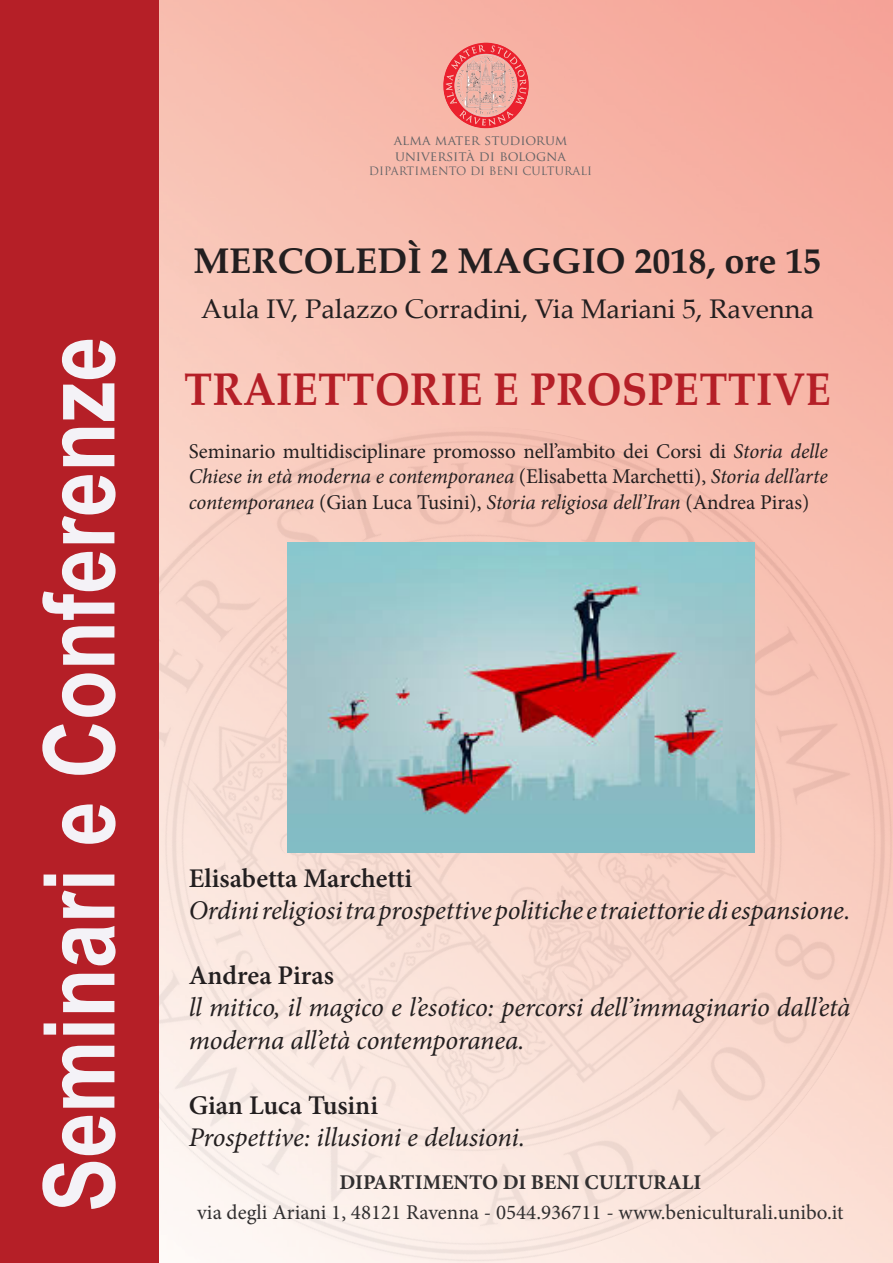
<style>
.page{position:relative;width:893px;height:1263px;background:#fff}
.page>*{position:absolute;margin:0;border:0;box-sizing:border-box;transform-origin:0 0}
.t1{font:700 99px "Arial Narrow";color:#f4f2f7}
.t2{font:700 46.2px "Palatino";letter-spacing:.005em;color:#b51f27;scale:.91 1}
.t3{font:700 36px "Palatino";color:#231f20}
.t4{font:italic 27px/32.4px "Minion Pro";letter-spacing:-.01em;color:#231f20}
.t5{font:600 27px "Minion Pro";color:#231f20}
.t6{font:27px "Palatino";color:#231f20}
.t7{font:21px/25.2px "Minion Pro";letter-spacing:-.005em;color:#231f20;text-align:justify}
.t8{font:21px "Minion Pro";color:#312f30}
.t9{font:700 21px "Minion Pro";color:#312f30}
.t10{font:13.5px "Trajan Pro";color:#636366}
.t11{font:11.25px "Trajan Pro";color:#636366}
.s1{font-style:italic}
</style>
<div class="page">
<img style="left:158px;top:0;width:735px;height:1263px">
<div style="left:0;top:0;width:158px;height:1263px;background:#b51f27"></div>
<img style="left:288px;top:542px;width:466px;height:311px">
<img style="left:442px;top:43px;width:56px;height:86px">
<p class="t1" style="left:5px;top:1212px;width:877px;rotate:-90deg">Seminari e Conferenze</p>
<p class="t10" style="left:394px;top:132px;width:175px">alma mater studiorum</p>
<p class="t10" style="left:395px;top:148px;width:172px">università di bologna</p>
<p class="t11" style="left:369px;top:164px;width:225px">DIPARTIMENTO DI BENI CULTURALI</p>
<p class="t3" style="left:194px;top:230px;width:629px">MERCOLEDÌ 2 MAGGIO 2018, ore 15</p>
<p class="t6" style="left:201px;top:286px;width:614px">Aula IV, Palazzo Corradini, Via Mariani 5, Ravenna</p>
<p class="t2" style="left:184px;top:349px;width:712px">TRAIETTORIE E PROSPETTIVE</p>
<p class="t7" style="left:189px;top:439px;width:641px">Seminario multidisciplinare promosso nell’ambito dei Corsi di <span class="s1">Storia delle Chiese in età moderna e contemporanea</span> (Elisabetta Marchetti), <span class="s1">Storia dell’arte contemporanea</span> (Gian Luca Tusini), <span class="s1">Storia religiosa dell’Iran</span> (Andrea Piras)</p>
<p class="t5" style="left:189px;top:859px;width:225px">Elisabetta Marchetti</p>
<p class="t4" style="left:189px;top:894px;width:663px">Ordini religiosi tra prospettive politiche e traiettorie di espansione.</p>
<p class="t5" style="left:189px;top:957px;width:147px">Andrea Piras</p>
<p class="t4" style="left:189px;top:991px;width:663px">ll mitico, il magico e l’esotico: percorsi dell’immaginario dall’età moderna all’età contemporanea.</p>
<p class="t5" style="left:189px;top:1086px;width:191px">Gian Luca Tusini</p>
<p class="t4" style="left:189px;top:1121px;width:338px">Prospettive: illusioni e delusioni.</p>
<p class="t9" style="left:339px;top:1167px;width:364px">DIPARTIMENTO DI BENI CULTURALI</p>
<p class="t8" style="left:197px;top:1198px;width:648px">via degli Ariani 1, 48121 Ravenna - 0544.936711 - www.beniculturali.unibo.it</p>
</div>
